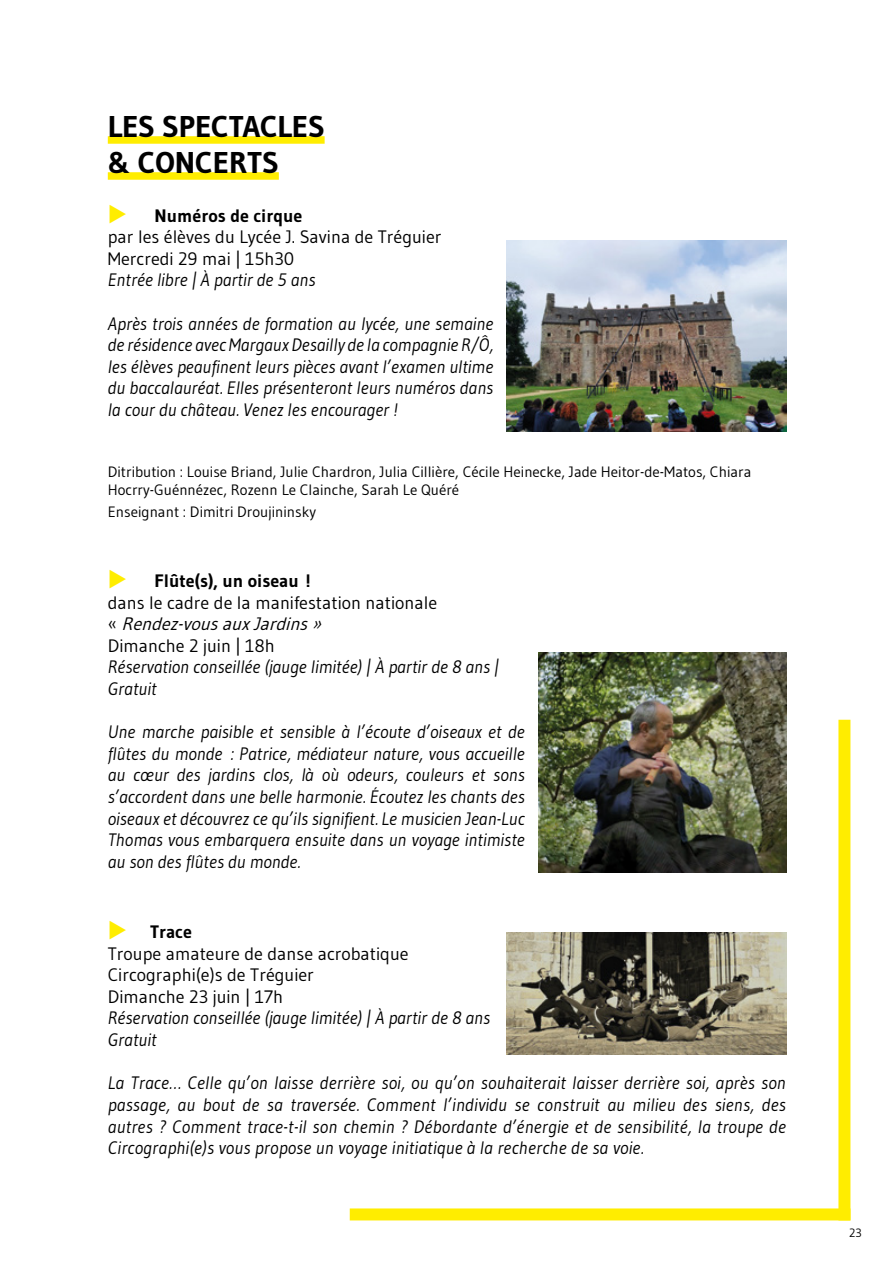
<style>
.page{position:relative;width:893px;height:1263px;background:#fff}
.page>*{position:absolute;margin:0;border:0;box-sizing:border-box;transform-origin:0 0}
.t1{font:700 30px/36px "Gudea";color:#000}
.t2{font:italic 18px/21.6px "Gudea";color:#000;text-align:justify}
.t3{font:18px/21.6px "Gudea";color:#000}
.t4{font:15px/18px "Gudea";color:#000}
.t5{font:12px "Gudea";color:#000}
.s1{color:#ffed00}
.s2{font-weight:700}
.s3{font-style:italic}
</style>
<div class="page">
<div style="left:838px;top:720px;width:12px;height:500px;background:#ffed00"></div>
<div style="left:350px;top:1208px;width:500px;height:12px;background:#ffed00"></div>
<div style="left:108px;top:136px;width:217px;height:8px;background:#ffed00"></div>
<div style="left:108px;top:172px;width:171px;height:8px;background:#ffed00"></div>
<img style="left:539px;top:653px;width:248px;height:219px">
<img style="left:506px;top:240px;width:281px;height:191px">
<img style="left:506px;top:932px;width:281px;height:123px">
<h1 class="t1" style="left:108px;top:108px;width:218px">LES SPECTACLES &amp; CONCERTS</h1>
<p class="t3" style="left:108px;top:204px;width:335px"><span class="s1">◆</span> <span class="s2">Numéros de cirque<br></span>par les élèves du Lycée J. Savina de Tréguier<br>Mercredi 29 mai | 15h30</p>
<p class="t2" style="left:108px;top:269px;width:209px">Entrée libre | À partir de 5 ans</p>
<p class="t2" style="left:108px;top:312px;width:387px">Après trois années de formation au lycée, une semaine de résidence avec Margaux Desailly de la compagnie R/Ô, les élèves peaufinent leurs pièces avant l’examen ultime du baccalauréat. Elles présenteront leurs numéros dans la cour du château. Venez les encourager !</p>
<p class="t4" style="left:108px;top:463px;width:645px">Ditribution : Louise Briand, Julie Chardron, Julia Cillière, Cécile Heinecke, Jade Heitor-de-Matos, Chiara<br>Hocrry-Guénnézec, Rozenn Le Clainche, Sarah Le Quéré</p>
<p class="t4" style="left:108px;top:502px;width:210px">Enseignant : Dimitri Droujininsky</p>
<p class="t3" style="left:108px;top:570px;width:331px"><span class="s1">◆</span> <span class="s2">Flûte(s), un oiseau !<br></span>dans le cadre de la manifestation nationale « <span class="s3">Rendez-vousauxJardins»<br></span>Dimanche 2 juin | 18h</p>
<p class="t2" style="left:108px;top:656px;width:393px">Réservation conseillée (jauge limitée) | À partir de 8 ans |<br>Gratuit</p>
<p class="t2" style="left:108px;top:721px;width:419px">Une marche paisible et sensible à l’écoute d’oiseaux et de flûtes du monde : Patrice, médiateur nature, vous accueille au cœur des jardins clos, là où odeurs, couleurs et sons s’accordent dans une belle harmonie. Écoutez les chants des oiseaux et découvrez ce qu’ils signifient. Le musicien Jean-Luc Thomas vous embarquera ensuite dans un voyage intimiste au son des flûtes du monde.</p>
<p class="t3" style="left:108px;top:921px;width:302px"><span class="s1">◆</span> <span class="s2">Trace<br></span>Troupe amateure de danse acrobatique<br>Circographi(e)s de Tréguier<br>Dimanche 23 juin | 17h</p>
<p class="t2" style="left:108px;top:1007px;width:384px">Réservation conseillée (jauge limitée) | À partir de 8 ans<br>Gratuit</p>
<p class="t2" style="left:108px;top:1072px;width:680px">La Trace… Celle qu’on laisse derrière soi, ou qu’on souhaiterait laisser derrière soi, après son passage, au bout de sa traversée. Comment l’individu se construit au milieu des siens, des autres ? Comment trace-t-il son chemin ? Débordante d’énergie et de sensibilité, la troupe de Circographi(e)s vous propose un voyage initiatique à la recherche de sa voie.</p>
<p class="t5" style="left:849px;top:1225px;width:14px">23</p>
</div>
